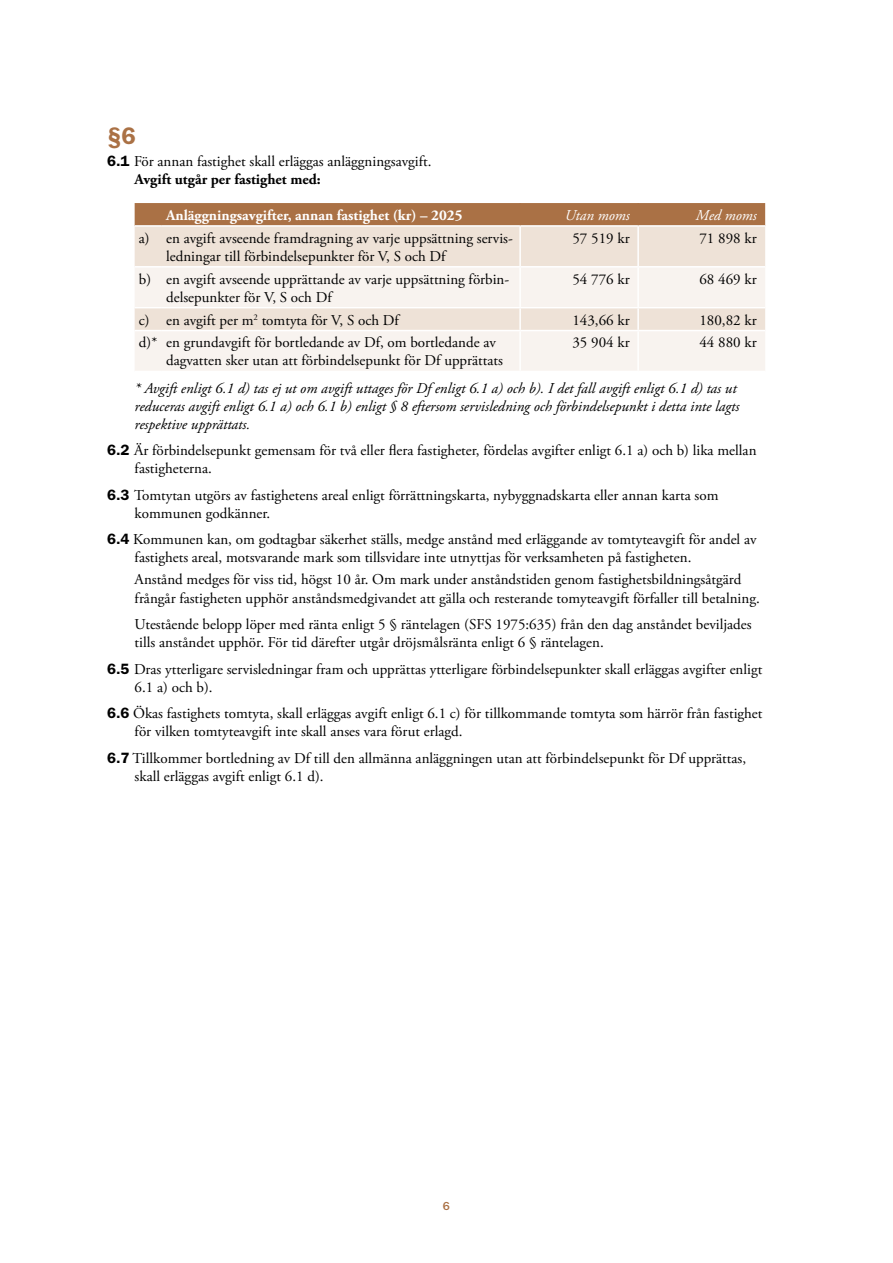
<style>
.page{position:relative;width:893px;height:1263px;background:#fff}
.page>*{position:absolute;margin:0;border:0;box-sizing:border-box;transform-origin:0 0}
.Rubrik_H2{font:600 24px "ITC Franklin Gothic Std";color:#aa7145}
.t1{font:15px/18px "Adobe Garamond Pro";color:#000}
.t2{font:italic 15px/18px "Adobe Garamond Pro";color:#000}
.t3{font:700 15px "Adobe Garamond Pro";color:#fff}
.t4{font:700 15px "Adobe Garamond Pro";color:#000}
.t5{font:italic 15px "Adobe Garamond Pro";color:#fff}
.t6{font:500 12px "ITC Franklin Gothic Std";color:#aa7145}
.s1{font-family:"ITC Franklin Gothic Std";font-weight:600}
</style>
<div class="page">
<div style="left:135px;top:227px;width:630px;height:39px;background:#eee2d7"></div>
<svg style="left:135px;top:268px;width:630px;height:103px;fill:#f8f3ef"></svg>
<svg style="left:135px;top:307px;width:27px;height:1px"></svg>
<hr style="left:162px;top:307px;width:358px;height:1px;background:#fff">
<hr style="left:520px;top:307px;width:118px;height:1px;background:#fff">
<hr style="left:638px;top:307px;width:127px;height:1px;background:#fff">
<svg style="left:135px;top:330px;width:27px;height:1px"></svg>
<hr style="left:162px;top:330px;width:358px;height:1px;background:#fff">
<hr style="left:520px;top:330px;width:118px;height:1px;background:#fff">
<hr style="left:638px;top:330px;width:127px;height:1px;background:#fff">
<svg style="left:135px;top:203px;width:630px;height:23px;background:#ad764c"></svg>
<hr style="left:519px;top:227px;width:2px;height:39px;background:#fff">
<hr style="left:637px;top:227px;width:2px;height:39px;background:#fff">
<hr style="left:519px;top:268px;width:2px;height:39px;background:#fff">
<hr style="left:637px;top:268px;width:2px;height:39px;background:#fff">
<hr style="left:519px;top:308px;width:2px;height:22px;background:#fff">
<hr style="left:637px;top:308px;width:2px;height:22px;background:#fff">
<hr style="left:519px;top:331px;width:2px;height:40px;background:#fff">
<hr style="left:637px;top:331px;width:2px;height:40px;background:#fff">
<h2 class="Rubrik_H2" style="left:107px;top:122px;width:30px">§6</h2>
<p class="t1" style="left:107px;top:153px;width:326px"><span class="s1">6.1</span> För annan fastighet skall erläggas anläggningsavgift.</p>
<p class="t4" style="left:135px;top:171px;width:188px">Avgift utgår per fastighet med:</p>
<p class="t3" style="left:166px;top:206px;width:298px">Anläggningsavgifter, annan fastighet (kr) – 2025</p>
<p class="t5" style="left:565px;top:206px;width:66px">Utan moms</p>
<p class="t5" style="left:696px;top:206px;width:62px">Med moms</p>
<p class="t1" style="left:139px;top:230px;width:12px">a)</p>
<p class="t1" style="left:166px;top:230px;width:348px">en avgift avseende framdragning av varje uppsättning servis&shy;ledningar till förbindelsepunkter för V, S och Df</p>
<p class="t1" style="left:572px;top:230px;width:59px">57 519 kr</p>
<p class="t1" style="left:699px;top:230px;width:59px">71 898 kr</p>
<p class="t1" style="left:139px;top:270px;width:14px">b)</p>
<p class="t1" style="left:166px;top:270px;width:345px">en avgift avseende upprättande av varje uppsättning förbin&shy;delsepunkter för V, S och Df</p>
<p class="t1" style="left:572px;top:270px;width:59px">54 776 kr</p>
<p class="t1" style="left:699px;top:270px;width:59px">68 469 kr</p>
<p class="t1" style="left:139px;top:311px;width:12px">c)</p>
<p class="t1" style="left:166px;top:311px;width:234px">en avgift per m<sup>2</sup> tomtyta för V, S och Df</p>
<p class="t1" style="left:572px;top:311px;width:59px">143,66 kr</p>
<p class="t1" style="left:699px;top:311px;width:59px">180,82 kr</p>
<p class="t1" style="left:139px;top:334px;width:20px">d)*</p>
<p class="t1" style="left:166px;top:334px;width:338px">en grundavgift för bortledande av Df, om bortledande av dagvatten sker utan att förbindelsepunkt för Df upprättats</p>
<p class="t1" style="left:572px;top:334px;width:59px">35 904 kr</p>
<p class="t1" style="left:699px;top:334px;width:59px">44 880 kr</p>
<p class="t2" style="left:135px;top:379px;width:606px">* Avgift enligt 6.1 d) tas ej ut om avgift uttages för Df enligt 6.1 a) och b). I det fall avgift enligt 6.1 d) tas ut reduceras avgift enligt 6.1 a) och 6.1 b) enligt § 8 eftersom servisledning och förbindelsepunkt i detta inte lagts respektive upprättats.</p>
<p class="t1" style="left:135px;top:442px;width:623px;text-indent:-28px"><span class="s1">6.2</span> Är förbindelsepunkt gemensam för två eller flera fastigheter, fördelas avgifter enligt 6.1 a) och b) lika mellan fastigheterna.</p>
<p class="t1" style="left:135px;top:486px;width:585px;text-indent:-28px"><span class="s1">6.3</span> Tomtytan utgörs av fastighetens areal enligt förrättningskarta, nybyggnadskarta eller annan karta som kommunen godkänner.</p>
<p class="t1" style="left:135px;top:531px;width:623px;text-indent:-28px"><span class="s1">6.4</span> Kommunen kan, om godtagbar säkerhet ställs, medge anstånd med erläggande av tomtyteavgift för andel av fastighets areal, motsvarande mark som tillsvidare inte utnyttjas för verksamheten på fastigheten.</p>
<p class="t1" style="left:135px;top:571px;width:627px">Anstånd medges för viss tid, högst 10 år. Om mark under anståndstiden genom fastighetsbildningsåtgärd frångår fastigheten upphör anståndsmedgivandet att gälla och resterande tomyteavgift förfaller till betalning.</p>
<p class="t1" style="left:135px;top:616px;width:618px">Utestående belopp löper med ränta enligt 5 § räntelagen (SFS 1975:635) från den dag anståndet beviljades tills anståndet upphör. För tid därefter utgår dröjsmålsränta enligt 6 § räntelagen.</p>
<p class="t1" style="left:135px;top:660px;width:629px;text-indent:-28px"><span class="s1">6.5</span> Dras ytterligare servisledningar fram och upprättas ytterligare förbindelsepunkter skall erläggas avgifter enligt<br>6.1 a) och b).</p>
<p class="t1" style="left:135px;top:705px;width:629px;text-indent:-28px"><span class="s1">6.6</span> Ökas fastighets tomtyta, skall erläggas avgift enligt 6.1 c) för tillkommande tomtyta som härrör från fastighet för vilken tomtyteavgift inte skall anses vara förut erlagd.</p>
<p class="t1" style="left:135px;top:749px;width:613px;text-indent:-28px"><span class="s1">6.7</span> Tillkommer bortledning av Df till den allmänna anläggningen utan att förbindelsepunkt för Df upprättas, skall erläggas avgift enligt 6.1 d).</p>
<p class="t6" style="left:443px;top:1199px;width:9px">6</p>
</div>
